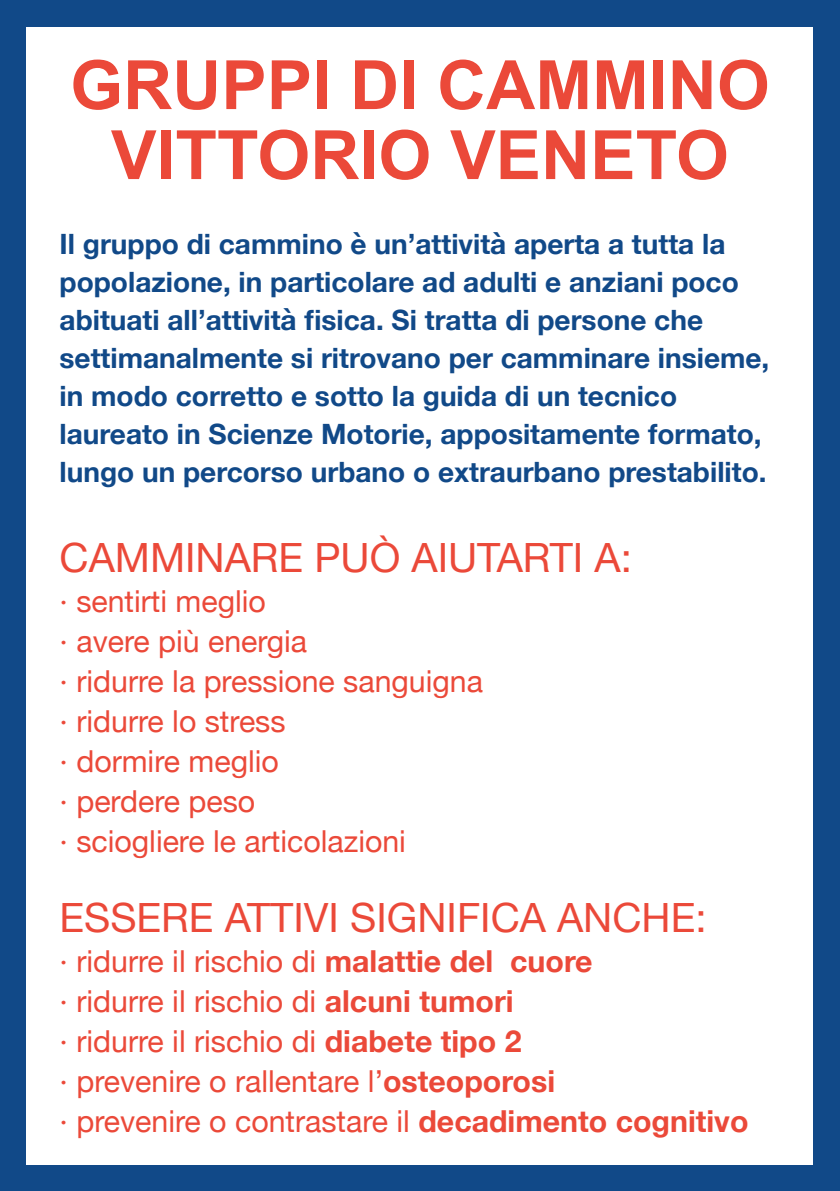
<style>
.page{position:relative;width:840px;height:1191px;background:#fff}
.page>*{position:absolute;margin:0;border:0;box-sizing:border-box;transform-origin:0 0}
.t1{font:700 68px/70px "Arial";color:#eb4939;text-align:center}
.t2{font:40.4px "Helvetica Neue";color:#eb4939}
.t3{font:30.2px/40px "Helvetica Neue";color:#eb4939}
.t4{font:700 28px/38px "Helvetica Neue";color:#114988}
.s1{font-weight:700}
</style>
<div class="page">
<div style="left:0;top:0;width:839px;height:1191px;background:#114988"></div>
<div style="left:27px;top:27px;width:785px;height:1137px;background:#fff"></div>
<h1 class="t1" style="left:70px;top:52px;width:700px">GRUPPI DI CAMMINO<br>VITTORIO VENETO</h1>
<p class="t4" style="left:60px;top:226px;width:711px">Il gruppo di cammino è un’attività aperta a tutta la popolazione, in particolare ad adulti e anziani poco abituati all’attività fisica. Si tratta di persone che settimanalmente si ritrovano per camminare insieme, in modo corretto e sotto la guida di un tecnico laureato in Scienze Motorie, appositamente formato, lungo un percorso urbano o extraurbano prestabilito.</p>
<h2 class="t2" style="left:60px;top:533px;width:573px">CAMMINARE PUÒ AIUTARTI A:</h2>
<p class="t3" style="left:60px;top:580px;width:424px">· sentirti meglio<br>· avere più energia<br>· ridurre la pressione sanguigna · ridurre lo stress<br>· dormire meglio<br>· perdere peso<br>· sciogliere le articolazioni</p>
<h2 class="t2" style="left:60px;top:893px;width:648px">ESSERE ATTIVI SIGNIFICA ANCHE:</h2>
<p class="t3" style="left:60px;top:940px;width:690px">· ridurre il rischio di <span class="s1">malattie del cuore<br></span>· ridurre il rischio di <span class="s1">alcuni tumori<br></span>· ridurre il rischio di <span class="s1">diabete tipo 2<br></span>· prevenire o rallentare l’<span class="s1">osteoporosi<br></span>· prevenire o contrastare il <span class="s1">decadimento cognitivo</span></p>
</div>
